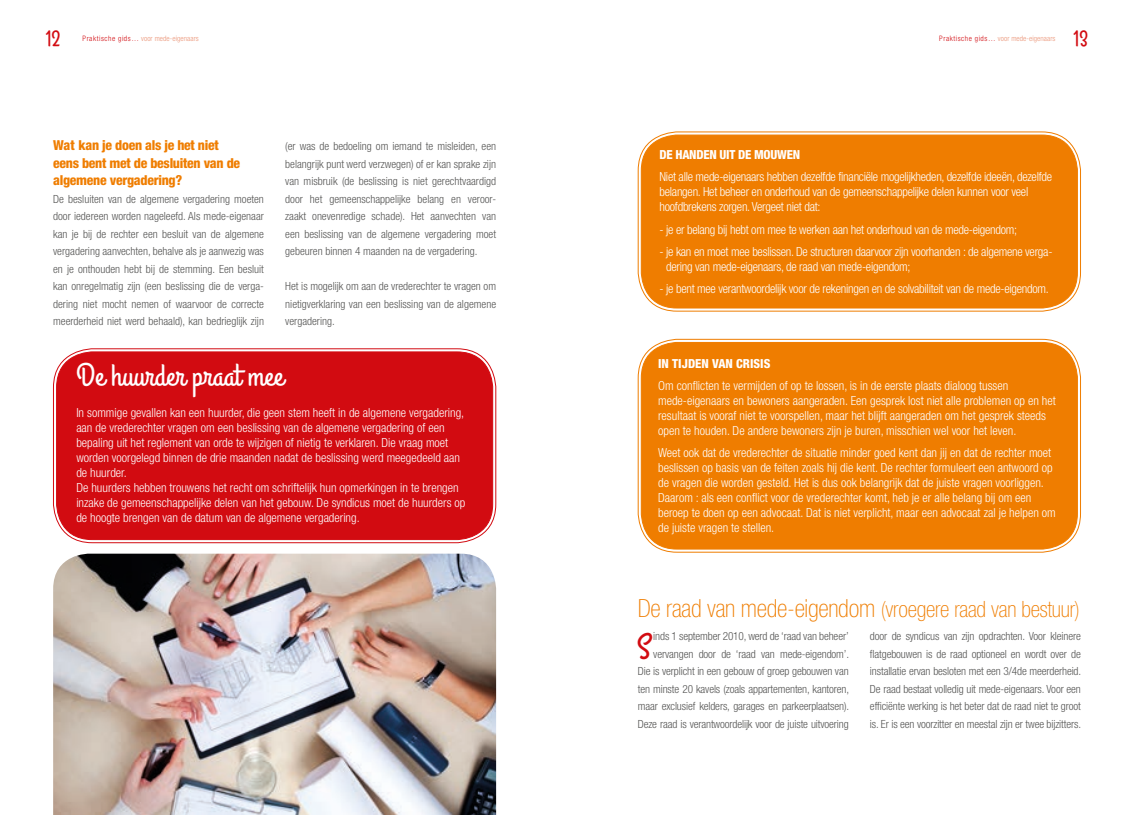
<style>
.page{position:relative;width:1134px;height:815px;background:#fff}
.page>*{position:absolute;margin:0;border:0;box-sizing:border-box;transform-origin:0 0}
.t1{font:35.62px "Grand Hotel";color:#d20b11}
.t2{font:31.25px "Grand Hotel";color:#fff}
.t3{font:100 condensed 22.5px "Helvetica Neue LT Std";letter-spacing:-.01em;color:#ef7d00}
.t4{font:22.5px "Grand Hotel";color:#d20b11}
.t5{font:800 condensed 13.75px/17.5px "Helvetica Neue LT Std";letter-spacing:-.02em;color:#ef7d00}
.t6{font:300 condensed 12.5px/15px "Helvetica Neue LT Std";color:#fff}
.t7{font:300 condensed 12.5px/15px "Helvetica Neue LT Std";letter-spacing:-.02em;color:#fff}
.t8{font:800 condensed 12.5px "Helvetica Neue LT Std";letter-spacing:-.02em;color:#fff}
.t9{font:800 condensed 12.5px "Helvetica Neue LT Std";color:#fff}
.t10{font:300 condensed 11.25px/17.5px "Helvetica Neue LT Std";letter-spacing:-.01em;color:#575756;text-align:justify}
.t11{font:300 condensed 7.5px "Helvetica Neue LT Std";letter-spacing:.01em;color:#eb9578}
.s1{color:#d20b11}
.s2{font-size:25px}
</style>
<div class="page">
<div style="left:57px;top:352px;width:436px;height:188px;background:#d20b11;border-radius:36px"></div>
<div style="left:53px;top:348px;width:443px;height:195px;border:1px solid #d20b11;border-radius:39px"></div>
<div style="left:56px;top:352px;width:437px;height:188px;border:1px solid #d20b11;border-radius:36px"></div>
<div style="left:641px;top:135px;width:436px;height:173px;background:#ef7d00;border-radius:36px"></div>
<div style="left:638px;top:132px;width:443px;height:179px;border:1px solid #ef7d00;border-radius:39px"></div>
<div style="left:641px;top:135px;width:437px;height:173px;border:1px solid #ef7d00;border-radius:36px"></div>
<div style="left:641px;top:342px;width:436px;height:207px;background:#ef7d00;border-radius:36px"></div>
<div style="left:638px;top:339px;width:443px;height:213px;border:1px solid #ef7d00;border-radius:39px"></div>
<div style="left:641px;top:342px;width:437px;height:207px;border:1px solid #ef7d00;border-radius:36px"></div>
<img style="left:53px;top:554px;width:443px;height:261px">
<h3 class="t4" style="left:46px;top:25px;width:16px">12</h3>
<h3 class="t4" style="left:1073px;top:25px;width:16px">13</h3>
<p class="t11" style="left:83px;top:34px;width:118px"><span class="s1">Praktische gids…</span> voor mede-eigenaars</p>
<p class="t11" style="left:939px;top:34px;width:118px"><span class="s1">Praktische gids…</span> voor mede-eigenaars</p>
<p class="t5" style="left:53px;top:136px;width:189px">Wat kan je doen als je het niet eens bent met de besluiten van de algemene vergadering?</p>
<p class="t10" style="left:53px;top:190px;width:212px">De besluiten van de algemene vergadering moeten door iedereen worden nageleefd. Als mede-eigenaar kan je bij de rechter een besluit van de algemene vergadering aanvechten, behalve als je aanwezig was en je onthouden hebt bij de stemming. Een besluit kan onregelmatig zijn (een beslissing die de verga&shy;dering niet mocht nemen of waarvoor de correcte meerderheid niet werd behaald), kan bedrieglijk zijn</p>
<p class="t10" style="left:285px;top:137px;width:212px">(er was de bedoeling om iemand te misleiden, een belangrijk punt werd verzwegen) of er kan sprake zijn van misbruik (de beslissing is niet gerechtvaardigd door het gemeenschappelijke belang en veroor&shy;zaakt onevenredige schade). Het aanvechten van een beslissing van de algemene vergadering moet gebeuren binnen 4 maanden na de vergadering.</p>
<p class="t10" style="left:285px;top:277px;width:212px">Het is mogelijk om aan de vrederechter te vragen om nietigverklaring van een beslissing van de algemene vergadering.</p>
<h2 class="t2" style="left:76px;top:355px;width:208px">De huurder praat mee</h2>
<p class="t6" style="left:76px;top:405px;width:391px">In sommige gevallen kan een huurder, die geen stem heeft in de algemene vergadering, aan de vrederechter vragen om een beslissing van de algemene vergadering of een bepaling uit het reglement van orde te wijzigen of nietig te verklaren. Die vraag moet worden voorgelegd binnen de drie maanden nadat de beslissing werd meegedeeld aan de huurder.<br>De huurders hebben trouwens het recht om schriftelijk hun opmerkingen in te brengen inzake de gemeenschappelijke delen van het gebouw. De syndicus moet de huurders op de hoogte brengen van de datum van de algemene vergadering.</p>
<p class="t8" style="left:659px;top:147px;width:142px">DE HANDEN UIT DE MOUWEN</p>
<p class="t7" style="left:659px;top:169px;width:394px">Niet alle mede-eigenaars hebben dezelfde financiële mogelijkheden, dezelfde ideeën, dezelfde belangen. Het beheer en onderhoud van de gemeenschappelijke delen kunnen voor veel hoofdbrekens zorgen. Vergeet niet dat:</p>
<p class="t7" style="left:659px;top:221px;width:359px">- je er belang bij hebt om mee te werken aan het onderhoud van de mede-eigendom;</p>
<p class="t7" style="left:666px;top:244px;width:388px;text-indent:-7px">- je kan en moet mee beslissen. De structuren daarvoor zijn voorhanden : de algemene verga&shy;dering van mede-eigenaars, de raad van mede-eigendom;</p>
<p class="t7" style="left:659px;top:281px;width:391px">- je bent mee verantwoordelijk voor de rekeningen en de solvabiliteit van de mede-eigendom.</p>
<p class="t9" style="left:658px;top:356px;width:114px">IN TIJDEN VAN CRISIS</p>
<p class="t6" style="left:658px;top:378px;width:399px">Om conflicten te vermijden of op te lossen, is in de eerste plaats dialoog tussen mede-eigenaars en bewoners aangeraden. Een gesprek lost niet alle problemen op en het resultaat is vooraf niet te voorspellen, maar het blijft aangeraden om het gesprek steeds open te houden. De andere bewoners zijn je buren, misschien wel voor het leven.</p>
<p class="t6" style="left:658px;top:445px;width:399px">Weet ook dat de vrederechter de situatie minder goed kent dan jij en dat de rechter moet beslissen op basis van de feiten zoals hij die kent. De rechter formuleert een antwoord op de vragen die worden gesteld. Het is dus ook belangrijk dat de juiste vragen voorliggen.<br>Daarom : als een conflict voor de vrederechter komt, heb je er alle belang bij om een beroep te doen op een advocaat. Dat is niet verplicht, maar een advocaat zal je helpen om de juiste vragen te stellen.</p>
<h3 class="t3" style="left:638px;top:596px;width:444px"><span class="s2">De raad van mede-eigendom</span> (vroegere raad van bestuur)</h3>
<h1 class="t1" style="left:637px;top:624px;width:16px">S</h1>
<p class="t10" style="left:638px;top:627px;width:213px;text-align:right">inds 1 september 2010, werd de ‘raad van beheer’ vervangen door de ‘raad van mede-eigendom’.<br>Die is verplicht in een gebouw of groep gebouwen van ten minste 20 kavels (zoals appartementen, kantoren, maar exclusief kelders, garages en parkeerplaatsen).<br>Deze raad is verantwoordelijk voor de juiste uitvoering</p>
<p class="t10" style="left:870px;top:627px;width:213px">door de syndicus van zijn opdrachten. Voor kleinere flatgebouwen is de raad optioneel en wordt over de installatie ervan besloten met een 3/4de meerderheid.<br>De raad bestaat volledig uit mede-eigenaars. Voor een efficiënte werking is het beter dat de raad niet te groot is. Er is een voorzitter en meestal zijn er twee bijzitters.</p>
</div>
